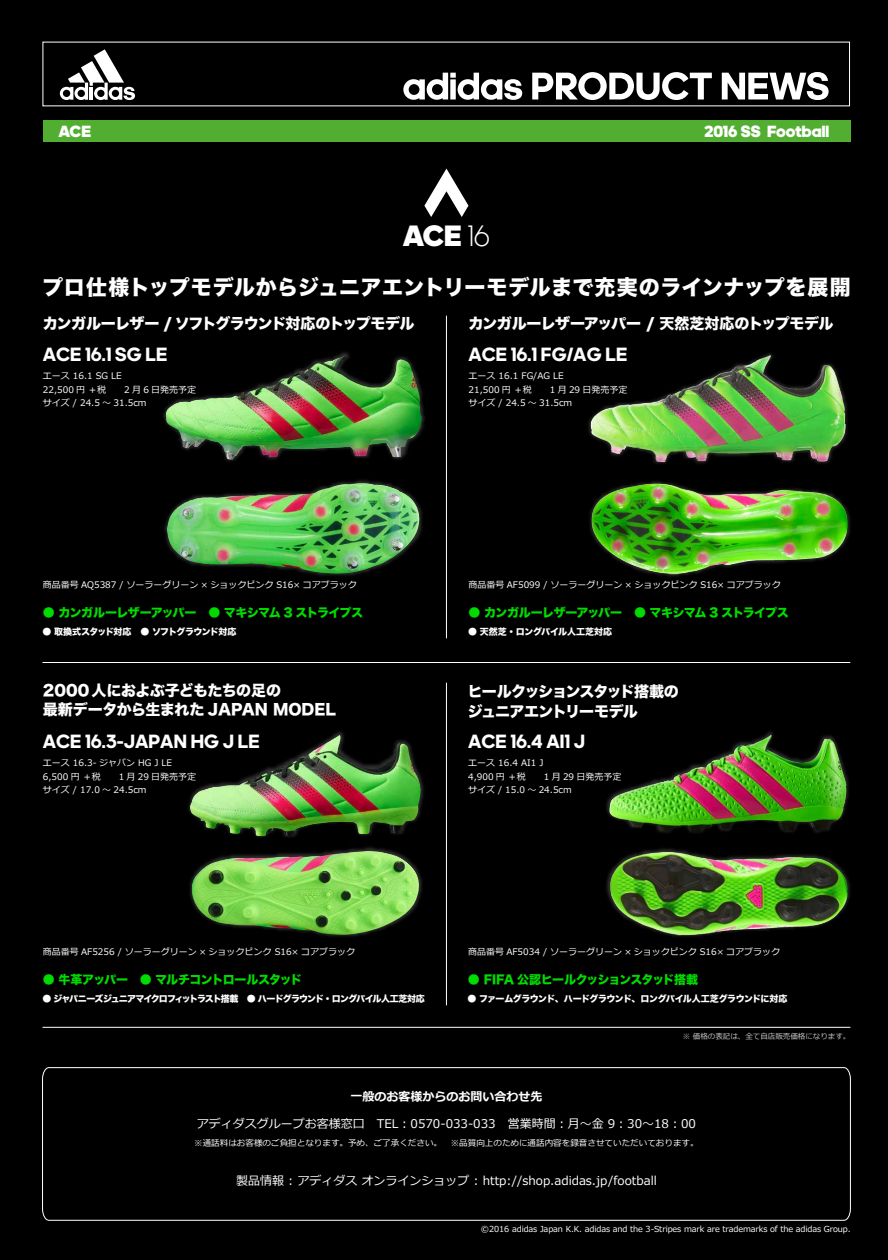
<style>
.page{position:relative;width:888px;height:1260px;background:#000}
.page>*{position:absolute;margin:0;border:0;box-sizing:border-box;transform-origin:0 0}
.t1{font:900 29.85px "adineue PRO";color:#fff}
.t2{font:21px "Hira Kaku Std W8";letter-spacing:.02em;color:#fff}
.t3{font:700 19.5px "adineue PRO";color:#fff}
.t4{font:900 16.5px "adineue PRO";color:#fff}
.t5{font:15px "Hira Kaku Std W8";letter-spacing:-.04em;color:#fff}
.t6{font:15px/19.5px "Hira Kaku Std W8";letter-spacing:-.01em;color:#fff}
.t7{font:15px/19.5px "Hira Kaku Std W8";letter-spacing:-.065em;color:#fff}
.t8{font:12px "Meiryo";color:#fff}
.t9{font:12px "Hira Kaku Std W8";letter-spacing:-.055em;color:#00dc00}
.t10{font:700 12px "Meiryo";color:#fff}
.t11{font:9px/13.5px "Meiryo";color:#fff}
.t12{font:9px "Hira Kaku Std W8";letter-spacing:-.065em;color:#fff}
.t13{font:9px "Hira Kaku Std W8";letter-spacing:-.095em;color:#fff}
.t14{font:9px "Hira Kaku Std W8";letter-spacing:-.005em;color:#fff}
.t15{font:8.55px "Meiryo";color:#fff}
.t16{font:8.25px "Meiryo";letter-spacing:-.01em;color:#fff}
.t17{font:7.5px "Meiryo";color:rgb(255 255 255/.8)}
.s1{font-family:"adineue PROTT";font-weight:300}
</style>
<div class="page">
<div style="left:43px;top:120px;width:807px;height:21px;background:#51ae30"></div>
<svg style="left:42px;top:1067px;width:809px;height:154px"></svg>
<svg style="left:403px;top:73px;width:119px;height:27px"></svg>
<svg style="left:532px;top:72px;width:180px;height:28px"></svg>
<svg style="left:722px;top:72px;width:107px;height:28px"></svg>
<svg style="left:60px;top:49px;width:75px;height:51px"></svg>
<hr style="left:43px;top:1027px;width:807px;height:1px;background:#fff">
<svg style="left:424px;top:169px;width:44px;height:48px"></svg>
<hr style="left:446px;top:316px;width:1px;height:322px;background:#fff">
<img style="left:606px;top:731px;width:244px;height:206px">
<hr style="left:42px;top:662px;width:808px;height:1px;background:#fff">
<img style="left:163px;top:352px;width:262px;height:224px">
<img style="left:165px;top:355px;width:180px;height:105px">
<img style="left:188px;top:731px;width:236px;height:206px">
<img style="left:190px;top:736px;width:148px;height:98px">
<hr style="left:446px;top:683px;width:1px;height:322px;background:#fff">
<img style="left:588px;top:353px;width:262px;height:224px">
<h3 class="t4" style="left:59px;top:121px;width:34px">ACE</h3>
<h3 class="t4" style="left:704px;top:121px;width:126px">2016 SS Football</h3>
<h1 class="t1" style="left:403px;top:218px;width:89px">ACE <span class="s1">16</span></h1>
<h2 class="t2" style="left:42px;top:275px;width:810px">プロ仕様トップモデルからジュニアエントリーモデルまで充実のラインナップを展開</h2>
<h3 class="t5" style="left:43px;top:315px;width:373px">カンガルーレザー / ソフトグラウンド対応のトップモデル</h3>
<h3 class="t3" style="left:43px;top:343px;width:126px">ACE 16.1 SG LE</h3>
<p class="t11" style="left:43px;top:370px;width:155px">エース 16.1 SG LE<br>22,500 円 ＋税　　2 月 6 日発売予定サイズ / 24.5 ～ 31.5cm</p>
<h3 class="t5" style="left:468px;top:315px;width:366px">カンガルーレザーアッパー / 天然芝対応のトップモデル</h3>
<h3 class="t3" style="left:469px;top:343px;width:160px">ACE 16.1 FG/AG LE</h3>
<p class="t11" style="left:469px;top:370px;width:160px">エース 16.1 FG/AG LE<br>21,500 円 ＋税　　1 月 29 日発売予定サイズ / 24.5 ～ 31.5cm</p>
<p class="t11" style="left:43px;top:578px;width:315px">商品番号 AQ5387 / ソーラーグリーン × ショックピンク S16× コアブラック</p>
<p class="t11" style="left:469px;top:578px;width:314px">商品番号 AF5099 / ソーラーグリーン × ショックピンク S16× コアブラック</p>
<h3 class="t9" style="left:43px;top:606px;width:322px">● カンガルーレザーアッパー　● マキシマム 3 ストライプス</h3>
<h3 class="t9" style="left:468px;top:606px;width:322px">● カンガルーレザーアッパー　● マキシマム 3 ストライプス</h3>
<p class="t12" style="left:42px;top:627px;width:196px">● 取換式スタッド対応　● ソフトグラウンド対応</p>
<p class="t14" style="left:468px;top:627px;width:146px">● 天然芝・ロングパイル人工芝対応</p>
<h3 class="t6" style="left:43px;top:681px;width:294px">2000 人におよぶ子どもたちの足の<br>最新データから生まれた JAPAN MODEL</h3>
<h3 class="t7" style="left:467px;top:682px;width:213px">ヒールクッションスタッド搭載のジュニアエントリーモデル</h3>
<h3 class="t3" style="left:43px;top:730px;width:218px">ACE 16.3-JAPAN HG J LE</h3>
<p class="t11" style="left:43px;top:757px;width:155px">エース 16.3- ジャパン HG J LE<br>6,500 円 ＋税　　1 月 29 日発売予定サイズ / 17.0 ～ 24.5cm</p>
<h3 class="t3" style="left:468px;top:730px;width:119px">ACE 16.4 AI1 J</h3>
<p class="t11" style="left:468px;top:757px;width:155px">エース 16.4 AI1 J<br>4,900 円 ＋税　　1 月 29 日発売予定サイズ / 15.0 ～ 24.5cm</p>
<p class="t11" style="left:43px;top:945px;width:314px">商品番号 AF5256 / ソーラーグリーン × ショックピンク S16× コアブラック</p>
<p class="t11" style="left:468px;top:945px;width:314px">商品番号 AF5034 / ソーラーグリーン × ショックピンク S16× コアブラック</p>
<h3 class="t9" style="left:43px;top:973px;width:261px">● 牛革アッパー　● マルチコントロールスタッド</h3>
<h3 class="t9" style="left:468px;top:973px;width:232px">● FIFA 公認ヒールクッションスタッド搭載</h3>
<p class="t13" style="left:42px;top:994px;width:384px">● ジャパニーズジュニアマイクロフィットラスト搭載　● ハードグラウンド・ロングパイル人工芝対応</p>
<p class="t12" style="left:468px;top:994px;width:321px">● ファームグラウンド、ハードグラウンド、ロングパイル人工芝グラウンドに対応</p>
<p class="t17" style="left:683px;top:1032px;width:169px">※ 価格の表記は、全て自店販売価格になります。</p>
<h3 class="t10" style="left:350px;top:1090px;width:193px">一般のお客様からのお問い合わせ先</h3>
<h3 class="t8" style="left:197px;top:1117px;width:501px">アディダスグループお客様窓口　TEL：0570-033-033　営業時間：月～金 9：30～18：00</h3>
<p class="t15" style="left:194px;top:1138px;width:506px">※通話料はお客様のご負担となります。予め、ご了承ください。　※品質向上のために通話内容を録音させていただいております。</p>
<h3 class="t8" style="left:236px;top:1174px;width:422px">製品情報 : アディダス オンラインショップ : http://shop.adidas.jp/football</h3>
<p class="t16" style="left:481px;top:1224px;width:371px">©2016 adidas Japan K.K. adidas and the 3-Stripes mark are trademarks of the adidas Group.</p>
</div>
